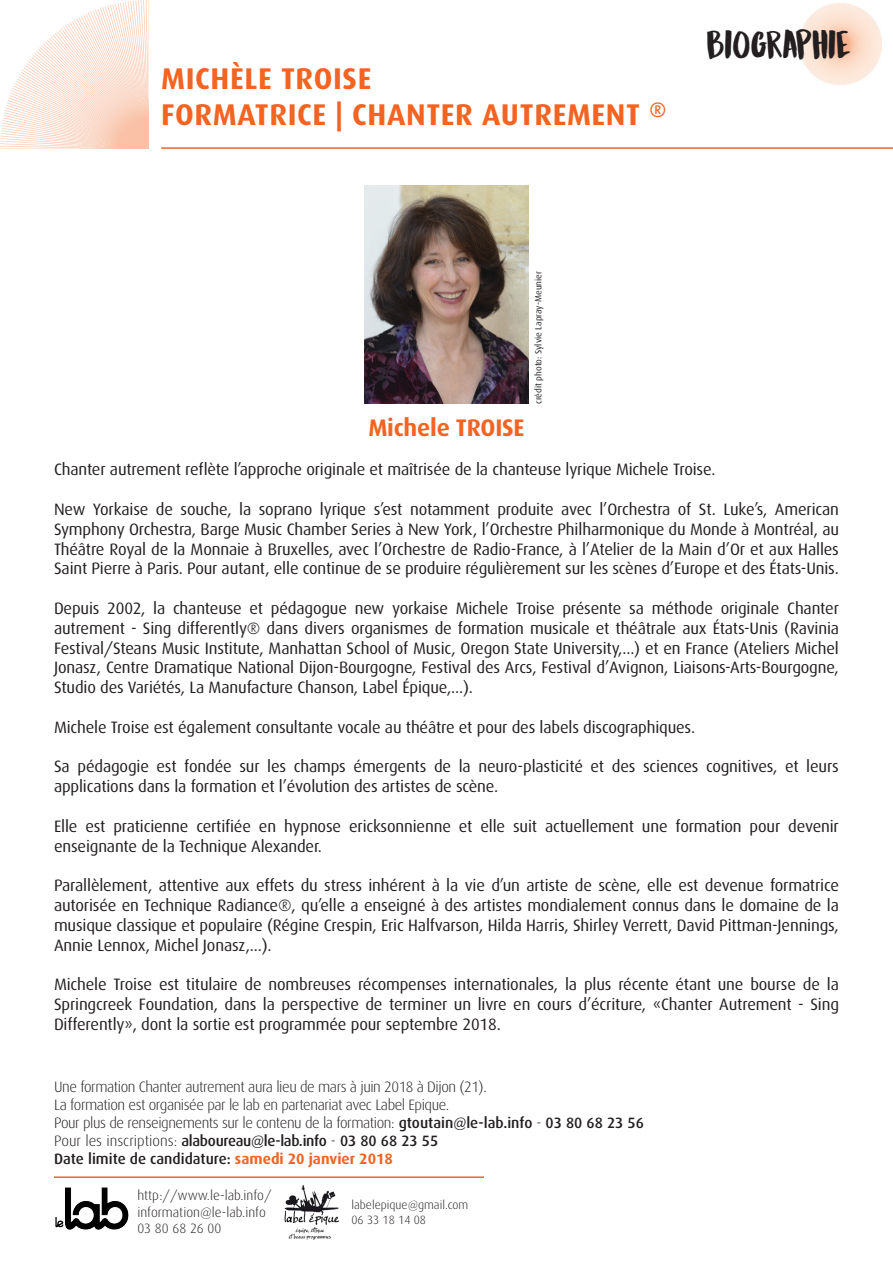
<style>
.page{position:relative;width:893px;height:1263px;background:#fff}
.page>*{position:absolute;margin:0;border:0;box-sizing:border-box;transform-origin:0 0}
.t1{font:39px "DK Mandarin Whispers";color:#231f20}
.t2{font:700 30px "Dax";letter-spacing:.02em;color:#f36422}
.t3{font:700 24px "Dax";letter-spacing:-.01em;color:#f36422}
.t4{font:16.5px/19.8px "Dax";letter-spacing:-.01em;color:#231f20;text-align:justify}
.t5{font:300 15px/18px "Dax";letter-spacing:-.03em;color:#231f20}
.t6{font:500 15px "Dax";color:#231f20}
.t7{font:300 13.5px "Dax";color:#231f20}
.t8{font:300 12px/14.4px "Dax";color:#231f20}
.t9{font:9px "Dax";color:#231f20}
.s1{font-weight:500}
.s2{font-weight:700;color:#f36422}
</style>
<div class="page">
<img style="left:0;top:0;width:149px;height:149px">
<hr style="left:161px;top:147px;width:732px;height:2px;background:#f36422">
<img style="left:799px;top:3px;width:82px;height:82px">
<hr style="left:54px;top:1176px;width:430px;height:2px;background:#f36422">
<img style="left:55px;top:1187px;width:74px;height:43px">
<img style="left:284px;top:1185px;width:55px;height:54px">
<img style="left:364px;top:186px;width:165px;height:218px">
<p class="t2" style="left:161px;top:61px;width:212px">MICHÈLE TROISE</p>
<p class="t2" style="left:161px;top:97px;width:507px">FORMATRICE | CHANTER AUTREMENT <sup>®</sup></p>
<p class="t1" style="left:707px;top:21px;width:146px">BIOGRAPHIE</p>
<p class="t9" style="left:533px;top:404px;width:134px;rotate:-90deg">crédit photo: Sylvie Lapray-Meunier</p>
<p class="t3" style="left:368px;top:414px;width:158px">Michele TROISE</p>
<p class="t4" style="left:54px;top:460px;width:663px">Chanter autrement reflète l’approche originale et maîtrisée de la chanteuse lyrique Michele Troise.</p>
<p class="t4" style="left:54px;top:500px;width:786px">New Yorkaise de souche, la soprano lyrique s’est notamment produite avec l’Orchestra of St. Luke’s, American Symphony Orchestra, Barge Music Chamber Series à New York, l’Orchestre Philharmonique du Monde à Montréal, au Théâtre Royal de la Monnaie à Bruxelles, avec l’Orchestre de Radio-France, à l’Atelier de la Main d’Or et aux Halles Saint Pierre à Paris. Pour autant, elle continue de se produire régulièrement sur les scènes d’Europe et des États-Unis.</p>
<p class="t4" style="left:54px;top:599px;width:787px">Depuis 2002, la chanteuse et pédagogue new yorkaise Michele Troise présente sa méthode originale Chanter autrement - Sing differently® dans divers organismes de formation musicale et théâtrale aux États-Unis (Ravinia Festival/Steans Music Institute, Manhattan School of Music, Oregon State University,...) et en France (Ateliers Michel Jonasz, Centre Dramatique National Dijon-Bourgogne, Festival des Arcs, Festival d’Avignon, Liaisons-Arts-Bourgogne, Studio des Variétés, La Manufacture Chanson, Label Épique,...).</p>
<p class="t4" style="left:54px;top:717px;width:643px">Michele Troise est également consultante vocale au théâtre et pour des labels discographiques.</p>
<p class="t4" style="left:54px;top:757px;width:786px">Sa pédagogie est fondée sur les champs émergents de la neuro-plasticité et des sciences cognitives, et leurs applications dans la formation et l’évolution des artistes de scène.</p>
<p class="t4" style="left:54px;top:816px;width:786px">Elle est praticienne certifiée en hypnose ericksonnienne et elle suit actuellement une formation pour devenir enseignante de la Technique Alexander.</p>
<p class="t4" style="left:54px;top:876px;width:786px">Parallèlement, attentive aux effets du stress inhérent à la vie d’un artiste de scène, elle est devenue formatrice autorisée en Technique Radiance®, qu’elle a enseigné à des artistes mondialement connus dans le domaine de la musique classique et populaire (Régine Crespin, Eric Halfvarson, Hilda Harris, Shirley Verrett, David Pittman-Jennings, Annie Lennox, Michel Jonasz,...).</p>
<p class="t4" style="left:54px;top:975px;width:786px">Michele Troise est titulaire de nombreuses récompenses internationales, la plus récente étant une bourse de la Springcreek Foundation, dans la perspective de terminer un livre en cours d’écriture, «Chanter Autrement - Sing Differently», dont la sortie est programmée pour septembre 2018.</p>
<p class="t5" style="left:54px;top:1078px;width:434px">Une formation Chanter autrement aura lieu de mars à juin 2018 à Dijon (21).</p>
<p class="t5" style="left:54px;top:1096px;width:397px">La formation est organisée par le lab en partenariat avec Label Epique.</p>
<p class="t5" style="left:54px;top:1114px;width:591px">Pour plus de renseignements sur le contenu de la formation: <span class="s1">gtoutain@le-lab.info</span> - <span class="s1">03 80 68 23 56<br></span>Pour les inscriptions: <span class="s1">alaboureau@le-lab.info</span> - <span class="s1">03 80 68 23 55</span></p>
<p class="t6" style="left:54px;top:1150px;width:340px">Date limite de candidature: <span class="s2">samedi 20 janvier 2018</span></p>
<p class="t7" style="left:137px;top:1188px;width:136px">http://www.le-lab.info/</p>
<p class="t7" style="left:137px;top:1204px;width:130px">information@le-lab.info</p>
<p class="t7" style="left:137px;top:1221px;width:85px">03 80 68 26 00</p>
<p class="t8" style="left:351px;top:1198px;width:118px">labelepique@gmail.com<br>06 33 18 14 08</p>
</div>
